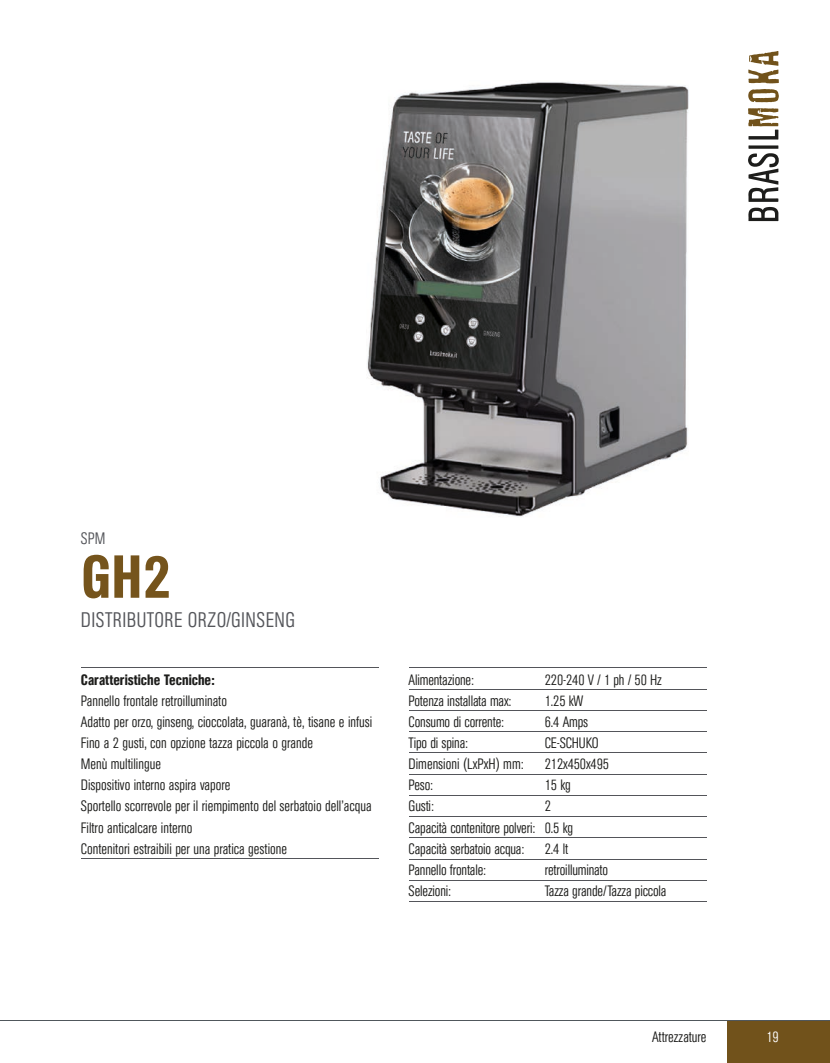
<style>
.page{position:relative;width:830px;height:1063px;background:#fff}
.page>*{position:absolute;margin:0;border:0;box-sizing:border-box;transform-origin:0 0}
.t1{font:500 condensed 60px "AG Book Pro";color:#75541c}
.t2{font:300 condensed 21px "AG Book Pro";letter-spacing:.02em;color:#54555a}
.t3{font:300 condensed 16.5px "AG Book Pro";color:#54555a}
.t4{font:300 condensed 15px/21.1px "AG Book Pro";color:#1d1d1b}
.t5{font:500 condensed 15px "AG Book Pro";color:#1d1d1b}
.t6{font:300 condensed 15px "AG Book Pro";color:#fff}
</style>
<div class="page">
<div style="left:727px;top:1020px;width:102px;height:43px;background:#71521b"></div>
<svg style="left:748px;top:51px;width:30px;height:32px"></svg>
<svg style="left:748px;top:89px;width:30px;height:13px"></svg>
<svg style="left:748px;top:108px;width:30px;height:113px"></svg>
<hr style="left:0;top:1020px;width:829px;height:1px;background:#50575c">
<img style="left:367px;top:82px;width:322px;height:435px">
<hr style="left:81px;top:668px;width:297px;height:1px;background:#54555a">
<hr style="left:81px;top:859px;width:297px;height:1px;background:#54555a">
<hr style="left:408px;top:668px;width:298px;height:1px;background:#54555a">
<hr style="left:408px;top:689px;width:298px;height:1px;background:#54555a">
<hr style="left:408px;top:710px;width:298px;height:1px;background:#54555a">
<hr style="left:408px;top:731px;width:298px;height:1px;background:#54555a">
<hr style="left:408px;top:753px;width:298px;height:1px;background:#54555a">
<hr style="left:408px;top:774px;width:298px;height:1px;background:#54555a">
<hr style="left:408px;top:795px;width:298px;height:1px;background:#54555a">
<hr style="left:408px;top:816px;width:298px;height:1px;background:#54555a">
<hr style="left:408px;top:838px;width:298px;height:1px;background:#54555a">
<hr style="left:408px;top:859px;width:298px;height:1px;background:#54555a">
<hr style="left:408px;top:880px;width:298px;height:1px;background:#54555a">
<hr style="left:408px;top:901px;width:298px;height:1px;background:#54555a">
<p class="t3" style="left:81px;top:527px;width:26px">SPM</p>
<h1 class="t1" style="left:81px;top:538px;width:91px">GH2</h1>
<h2 class="t2" style="left:81px;top:606px;width:215px">DISTRIBUTORE ORZO/GINSENG</h2>
<p class="t5" style="left:81px;top:670px;width:135px">Caratteristiche Tecniche:</p>
<p class="t4" style="left:81px;top:690px;width:293px">Pannello frontale retroilluminato<br>Adatto per orzo, ginseng, cioccolata, guaranà, tè, tisane e infusi Fino a 2 gusti, con opzione tazza piccola o grande<br>Menù multilingue<br>Dispositivo interno aspira vapore<br>Sportello scorrevole per il riempimento del serbatoio dell’acqua Filtro anticalcare interno<br>Contenitori estraibili per una pratica gestione</p>
<p class="t4" style="left:408px;top:669px;width:67px">Alimentazione:</p>
<p class="t4" style="left:544px;top:669px;width:118px">220-240 V / 1 ph / 50 Hz</p>
<p class="t4" style="left:408px;top:690px;width:104px">Potenza installata max:</p>
<p class="t4" style="left:544px;top:690px;width:40px">1.25 kW</p>
<p class="t4" style="left:408px;top:711px;width:97px">Consumo di corrente:</p>
<p class="t4" style="left:544px;top:711px;width:45px">6.4 Amps</p>
<p class="t4" style="left:408px;top:732px;width:61px">Tipo di spina:</p>
<p class="t4" style="left:544px;top:732px;width:55px">CE-SCHUKO</p>
<p class="t4" style="left:408px;top:753px;width:116px">Dimensioni (LxPxH) mm:</p>
<p class="t4" style="left:544px;top:753px;width:66px">212x450x495</p>
<p class="t4" style="left:408px;top:774px;width:26px">Peso:</p>
<p class="t4" style="left:544px;top:774px;width:27px">15 kg</p>
<p class="t4" style="left:408px;top:795px;width:27px">Gusti:</p>
<p class="t4" style="left:408px;top:795px;width:166px;text-indent:136px">2<br>Capacità contenitore polveri: 0.5 kg<br>Capacità serbatoio acqua:</p>
<p class="t4" style="left:544px;top:838px;width:25px">2.4 lt</p>
<p class="t4" style="left:408px;top:859px;width:79px">Pannello frontale:</p>
<p class="t4" style="left:544px;top:859px;width:65px">retroilluminato</p>
<p class="t4" style="left:408px;top:880px;width:44px">Selezioni:</p>
<p class="t4" style="left:544px;top:880px;width:123px">Tazza grande/Tazza piccola</p>
<p class="t4" style="left:651px;top:1026px;width:56px">Attrezzature</p>
<p class="t6" style="left:766px;top:1027px;width:14px">19</p>
</div>
